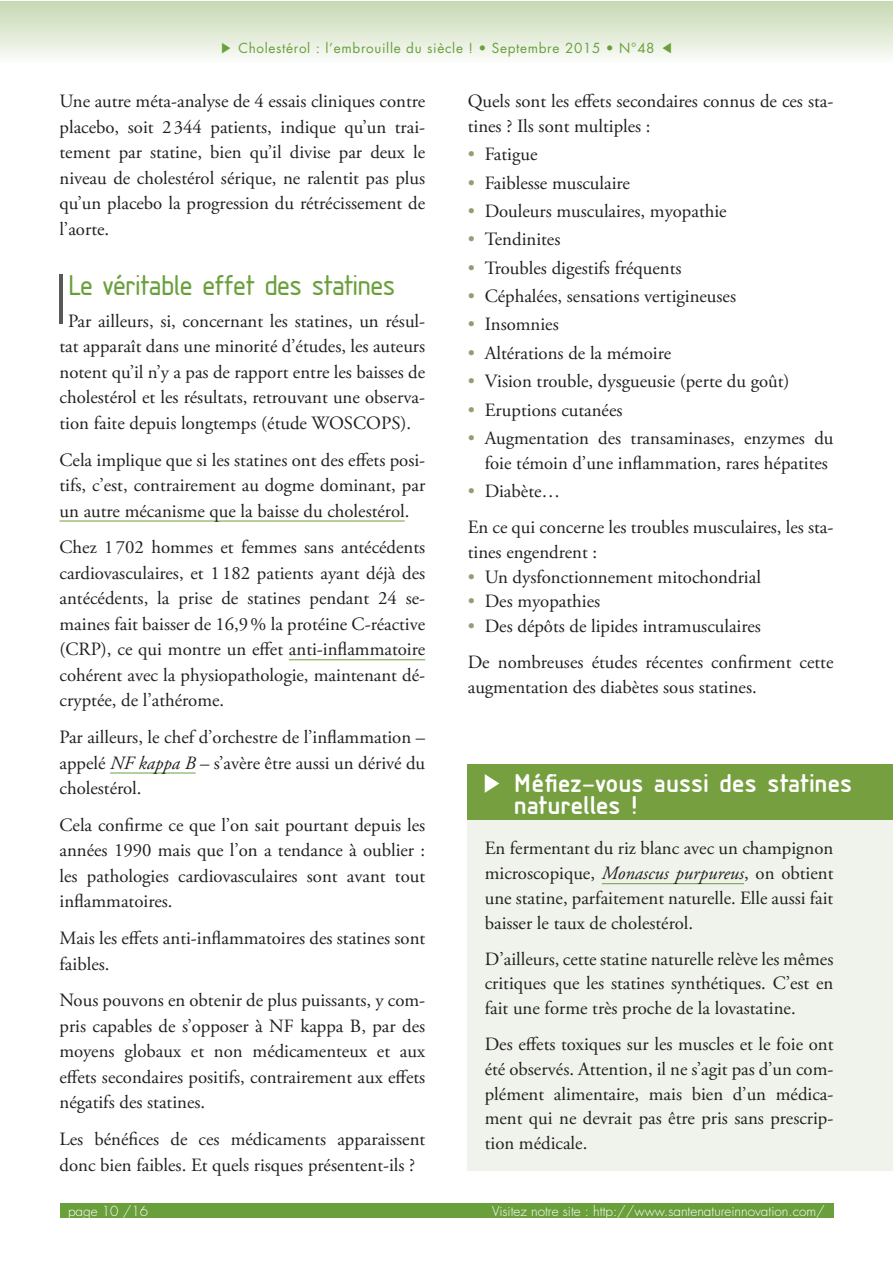
<style>
.page{position:relative;width:893px;height:1263px;background:#fff}
.page>*{position:absolute;margin:0;border:0;box-sizing:border-box;transform-origin:0 0}
.t1{font:30px "Isonorm SA Regular";color:#6aa03c}
.t2{font:27px/21.8px "Isonorm SA Bold";letter-spacing:.025em;color:#fff}
.t3{font:18.75px/25.5px "Adobe Garamond Pro";color:#231f20;text-align:justify}
.t4{font:300 13.5px "Futura";color:#fff}
.t5{font:13.5px "Futura";letter-spacing:.05em;color:#6aa03c}
.s1{font-family:"Gulim"}
.s2{color:#919f72}
.s3{font-family:"Futura";font-weight:300;font-size:66px;color:#57585a}
.s4{font-style:italic}
</style>
<div class="page">
<div style="left:0;top:1px;width:892px;height:63px;background:linear-gradient(to bottom,#c6d8b1,#fcfcfa)"></div>
<div style="left:60px;top:1203px;width:773px;height:15px;background:#6aa03c"></div>
<hr style="left:60px;top:521px;width:345px;height:1px;background:#6aa03c">
<hr style="left:289px;top:659px;width:136px;height:1px;background:#6aa03c">
<hr style="left:110px;top:773px;width:86px;height:1px;background:#6aa03c">
<div style="left:468px;top:764px;width:424px;height:406px;background:#f0f3ec"></div>
<hr style="left:602px;top:883px;width:142px;height:1px;background:#6aa03c">
<div style="left:468px;top:764px;width:424px;height:56px;background:#769f3f"></div>
<svg style="left:485px;top:774px;width:14px;height:19px"></svg>
<p class="t5" style="left:219px;top:39px;width:456px"><span class="s1">▶</span> Cholestérol : l’embrouille du siècle ! • Septembre 2015 • N°48 <span class="s1">◀</span></p>
<p class="t3" style="left:468px;top:89px;width:367px;line-height:24.8px">Quels sont les effets secondaires connus de ces sta&shy;tines ? Ils sont multiples :</p>
<p class="t3" style="left:468px;top:142px;width:71px"><span class="s2">•</span> Fatigue</p>
<p class="t3" style="left:468px;top:171px;width:164px"><span class="s2">•</span> Faiblesse musculaire</p>
<p class="t3" style="left:468px;top:199px;width:260px"><span class="s2">•</span> Douleurs musculaires, myopathie</p>
<p class="t3" style="left:468px;top:227px;width:94px"><span class="s2">•</span> Tendinites</p>
<p class="t3" style="left:468px;top:256px;width:215px"><span class="s2">•</span> Troubles digestifs fréquents</p>
<p class="t3" style="left:468px;top:284px;width:270px"><span class="s2">•</span> Céphalées, sensations vertigineuses</p>
<p class="t3" style="left:468px;top:312px;width:93px"><span class="s2">•</span> Insomnies</p>
<p class="t3" style="left:468px;top:341px;width:205px"><span class="s2">•</span> Altérations de la mémoire</p>
<p class="t3" style="left:468px;top:369px;width:323px"><span class="s2">•</span> Vision trouble, dysgueusie (perte du goût)</p>
<p class="t3" style="left:468px;top:398px;width:156px"><span class="s2">•</span> Eruptions cutanées</p>
<p class="t3" style="left:468px;top:426px;width:367px;line-height:24.8px;text-align:right"><span class="s2">•</span> Augmentation des transaminases, enzymes du foie témoin d’une inflammation, rares hépatites</p>
<p class="t3" style="left:468px;top:474px;width:367px;line-height:36px"><span class="s2">•</span> Diabète…<br>En ce qui concerne les troubles musculaires, les sta-</p>
<p class="t3" style="left:468px;top:540px;width:131px">tines engendrent :</p>
<p class="t3" style="left:468px;top:564px;width:295px"><span class="s2">•</span> Un dysfonctionnement mitochondrial</p>
<p class="t3" style="left:468px;top:589px;width:134px"><span class="s2">•</span> Des myopathies</p>
<p class="t3" style="left:468px;top:609px;width:367px;line-height:36px"><span class="s2">•</span> Des dépôts de lipides intramusculaires<br>De nombreuses études récentes confirment cette</p>
<p class="t3" style="left:468px;top:675px;width:290px">augmentation des diabètes sous statines.</p>
<p class="t3" style="left:60px;top:89px;width:367px">Une autre méta-analyse de 4 essais cliniques contre placebo, soit 2344 patients, indique qu’un trai&shy;tement par statine, bien qu’il divise par deux le niveau de cholestérol sérique, ne ralentit pas plus qu’un placebo la progression du rétrécissement de l’aorte.</p>
<h1 class="t1" style="left:54px;top:269px;width:342px"><span class="s3">I</span>Le véritable effet des statines</h1>
<p class="t3" style="left:60px;top:309px;width:367px;text-indent:9px">Par ailleurs, si, concernant les statines, un résul&shy;tat apparaît dans une minorité d’études, les auteurs notent qu’il n’y a pas de rapport entre les baisses de cholestérol et les résultats, retrouvant une observa&shy;tion faite depuis longtemps (étude WOSCOPS).</p>
<p class="t3" style="left:60px;top:447px;width:367px">Cela implique que si les statines ont des effets posi&shy;tifs, c’est, contrairement au dogme dominant, par un autre mécanisme que la baisse du cholestérol.</p>
<p class="t3" style="left:60px;top:535px;width:367px">Chez 1702 hommes et femmes sans antécédents cardiovasculaires, et 1182 patients ayant déjà des antécédents, la prise de statines pendant 24 se&shy;maines fait baisser de 16,9% la protéine C-réactive (CRP), ce qui montre un effet anti-inflammatoire cohérent avec la physiopathologie, maintenant dé&shy;cryptée, de l’athérome.</p>
<p class="t3" style="left:60px;top:725px;width:367px">Par ailleurs, le chef d’orchestre de l’inflammation – appelé <span class="s4">NF kappa B</span> – s’avère être aussi un dérivé du cholestérol.</p>
<p class="t3" style="left:60px;top:813px;width:367px">Cela confirme ce que l’on sait pourtant depuis les années 1990 mais que l’on a tendance à oublier : les pathologies cardiovasculaires sont avant tout inflammatoires.</p>
<p class="t3" style="left:60px;top:926px;width:367px">Mais les effets anti-inflammatoires des statines sont faibles.</p>
<p class="t3" style="left:60px;top:988px;width:367px">Nous pouvons en obtenir de plus puissants, y com&shy;pris capables de s’opposer à NF kappa B, par des moyens globaux et non médicamenteux et aux effets secondaires positifs, contrairement aux effets négatifs des statines.</p>
<p class="t3" style="left:60px;top:1127px;width:367px">Les bénéfices de ces médicaments apparaissent donc bien faibles. Et quels risques présentent-ils ?</p>
<h2 class="t2" style="left:514px;top:772px;width:339px">Méfiez-vous aussi des statines naturelles !</h2>
<p class="t3" style="left:485px;top:837px;width:350px;line-height:24.8px">En fermentant du riz blanc avec un champignon microscopique, <span class="s4">Monascus purpureus</span>, on obtient une statine, parfaitement naturelle. Elle aussi fait baisser le taux de cholestérol.</p>
<p class="t3" style="left:485px;top:947px;width:350px;line-height:24.8px">D’ailleurs, cette statine naturelle relève les mêmes critiques que les statines synthétiques. C’est en fait une forme très proche de la lovastatine.</p>
<p class="t3" style="left:485px;top:1032px;width:350px;line-height:24.8px">Des effets toxiques sur les muscles et le foie ont été observés. Attention, il ne s’agit pas d’un com&shy;plément alimentaire, mais bien d’un médica&shy;ment qui ne devrait pas être pris sans prescrip&shy;tion médicale.</p>
<p class="t4" style="left:68px;top:1202px;width:82px">page 10 /16</p>
<p class="t4" style="left:492px;top:1202px;width:334px">Visitez notre site : http://www.santenatureinnovation.com/</p>
</div>
